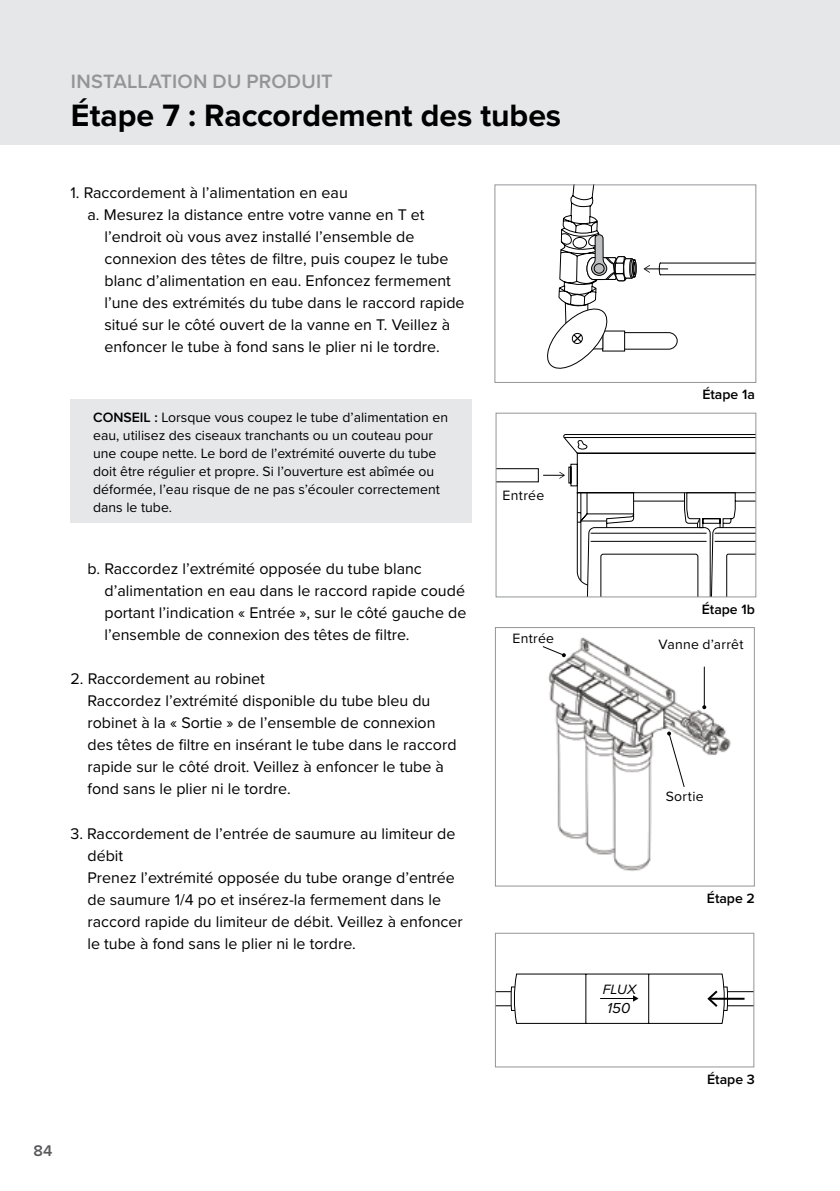
<style>
.page{position:relative;width:840px;height:1191px;background:#fff}
.page>*{position:absolute;margin:0;border:0;box-sizing:border-box;transform-origin:0 0}
.t1{font:700 32px "Proxima Nova";letter-spacing:-.005em;color:#000}
.t2{font:600 20px "Proxima Nova";letter-spacing:.01em;color:#939598}
.t3{font:16px/22px "Proxima Nova";color:#000}
.t4{font:600 16px "Proxima Nova";color:#58595b}
.t5{font:italic 15px/18.6px "Proxima Nova";color:#010101;text-align:center}
.t6{font:14px/18px "Proxima Nova";color:#000}
.t7{font:600 14px "Proxima Nova";color:#000}
.t8{font:14px "Proxima Nova";letter-spacing:.02em;color:#000}
.t9{font:italic 14px "Proxima Nova";color:#000}
.s1{font-weight:600}
</style>
<div class="page">
<div style="left:0;top:0;width:839px;height:144px;background:#e6e7e8"></div>
<div style="left:70px;top:399px;width:401px;height:124px;background:#e6e7e8"></div>
<div style="left:612px;top:332px;width:65px;height:17px;border:1px solid #000;border-radius:8px"></div>
<svg style="left:547px;top:186px;width:89px;height:183px"></svg>
<div style="left:594px;top:264px;width:9px;height:9px;background:#bcbec0;border-radius:50%"></div>
<div style="left:593px;top:263px;width:11px;height:10px;border:1px solid #000;border-radius:50%"></div>
<svg style="left:643px;top:262px;width:111px;height:14px"></svg>
<div style="left:494px;top:184px;width:262px;height:199px;border:1px solid #939598"></div>
<svg style="left:497px;top:434px;width:257px;height:161px"></svg>
<div style="left:495px;top:413px;width:261px;height:184px;border:1px solid #939598"></div>
<div style="left:494px;top:932px;width:260px;height:135px;border:1px solid #939598"></div>
<svg style="left:495px;top:973px;width:258px;height:51px"></svg>
<img style="left:548px;top:637px;width:183px;height:235px">
<div style="left:494px;top:627px;width:260px;height:259px;border:1px solid #939598"></div>
<svg style="left:542px;top:645px;width:23px;height:12px"></svg>
<hr style="left:703px;top:666px;width:1px;height:41px;background:#000">
<svg style="left:702px;top:705px;width:4px;height:4px"></svg>
<svg style="left:666px;top:731px;width:19px;height:57px"></svg>
<div style="left:592px;top:977px;width:54px;height:17px;background:#fff"></div>
<p class="t2" style="left:71px;top:66px;width:263px">INSTALLATION DU PRODUIT</p>
<h1 class="t1" style="left:71px;top:92px;width:491px">Étape 7 : Raccordement des tubes</h1>
<p class="t3" style="left:70px;top:180px;width:279px">1. Raccordement à l’alimentation en eau</p>
<p class="t3" style="left:87px;top:202px;width:338px">a. Mesurez la distance entre votre vanne en T et</p>
<p class="t3" style="left:104px;top:224px;width:311px">l’endroit où vous avez installé l’ensemble de</p>
<p class="t3" style="left:104px;top:246px;width:345px">connexion des têtes de filtre, puis coupez le tube</p>
<p class="t3" style="left:104px;top:268px;width:348px">blanc d’alimentation en eau. Enfoncez fermement</p>
<p class="t3" style="left:104px;top:290px;width:361px">l’une des extrémités du tube dans le raccord rapide</p>
<p class="t3" style="left:104px;top:312px;width:347px">situé sur le côté ouvert de la vanne en T. Veillez à</p>
<p class="t3" style="left:104px;top:334px;width:336px">enfoncer le tube à fond sans le plier ni le tordre.</p>
<p class="t6" style="left:93px;top:407px;width:356px"><span class="s1">CONSEIL :</span> Lorsque vous coupez le tube d’alimentation en eau, utilisez des ciseaux tranchants ou un couteau pour une coupe nette. Le bord de l’extrémité ouverte du tube doit être régulier et propre. Si l’ouverture est abîmée ou déformée, l’eau risque de ne pas s’écouler correctement dans le tube.</p>
<p class="t3" style="left:104px;top:557px;width:363px;text-indent:-17px">b. Raccordez l’extrémité opposée du tube blanc d’alimentation en eau dans le raccord rapide coudé portant l’indication « Entrée », sur le côté gauche de l’ensemble de connexion des têtes de filtre.</p>
<p class="t3" style="left:87px;top:667px;width:370px;text-indent:-17px">2. Raccordement au robinet<br>Raccordez l’extrémité disponible du tube bleu du robinet à la « Sortie » de l’ensemble de connexion des têtes de filtre en insérant le tube dans le raccord rapide sur le côté droit. Veillez à enfoncer le tube à fond sans le plier ni le tordre.</p>
<p class="t3" style="left:87px;top:821px;width:376px;text-indent:-17px">3. Raccordement de l’entrée de saumure au limiteur de débit<br>Prenez l’extrémité opposée du tube orange d’entrée de saumure 1/4 po et insérez-la fermement dans le raccord rapide du limiteur de débit. Veillez à enfoncer le tube à fond sans le plier ni le tordre.</p>
<p class="t6" style="left:502px;top:485px;width:43px">Entrée</p>
<p class="t6" style="left:512px;top:629px;width:43px">Entrée</p>
<p class="t4" style="left:34px;top:1139px;width:20px">84</p>
<p class="t7" style="left:702px;top:384px;width:54px">Étape 1a</p>
<p class="t7" style="left:701px;top:598px;width:55px">Étape 1b</p>
<p class="t8" style="left:658px;top:634px;width:87px">Vanne d’arrêt</p>
<p class="t6" style="left:665px;top:786px;width:39px">Sortie</p>
<p class="t5" style="left:598px;top:979px;width:41px">FLOW<br>150</p>
<p class="t9" style="left:602px;top:979px;width:35px">FLUX</p>
<p class="t7" style="left:706px;top:888px;width:49px">Étape 2</p>
<p class="t7" style="left:706px;top:1069px;width:49px">Étape 3</p>
</div>
